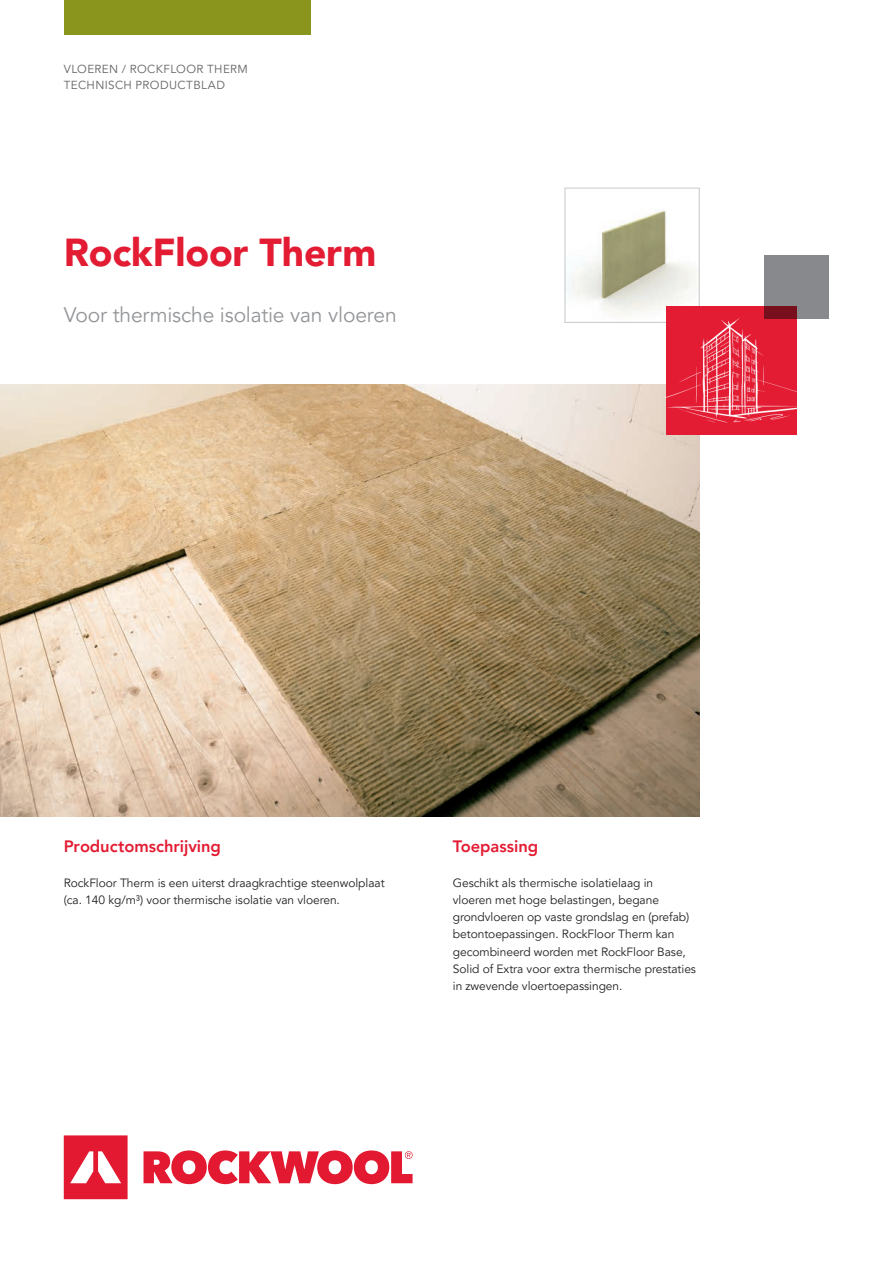
<style>
.page{position:relative;width:893px;height:1263px;background:#fff}
.page>*{position:absolute;margin:0;border:0;box-sizing:border-box;transform-origin:0 0}
.t1{font:900 39px "Avenir LT Pro";letter-spacing:-.005em;color:#e31c33}
.t2{font:21px "Avenir LT Pro";letter-spacing:-.01em;color:#939598}
.t3{font:800 16.5px "Avenir LT Pro";letter-spacing:-.005em;color:#e31c33}
.t4{font:12px/17.2px "Avenir LT Pro";letter-spacing:-.005em;color:#231f20}
.t5{font:11.7px/16.5px "Avenir LT Pro";letter-spacing:.035em;color:#636366}
</style>
<div class="page">
<img style="left:0;top:385px;width:699px;height:431px">
<img style="left:571px;top:209px;width:125px;height:107px">
<div style="left:565px;top:188px;width:135px;height:135px;border:1px solid #c7c8ca"></div>
<svg style="left:64px;top:1135px;width:349px;height:64px"></svg>
<div style="left:64px;top:0;width:246px;height:34px;background:#8a951e"></div>
<div style="left:666px;top:306px;width:130px;height:128px;background:#e31c33"></div>
<img style="left:666px;top:317px;width:130px;height:106px">
<div style="left:764px;top:255px;width:65px;height:64px;background:#87898c"></div>
<p class="t5" style="left:64px;top:61px;width:186px">VLOEREN / ROCKFLOOR THERM<br>TECHNISCH PRODUCTBLAD</p>
<h1 class="t1" style="left:64px;top:229px;width:314px">RockFloor Therm</h1>
<h2 class="t2" style="left:64px;top:302px;width:335px">Voor thermische isolatie van vloeren</h2>
<h3 class="t3" style="left:64px;top:837px;width:159px">Productomschrijving</h3>
<p class="t4" style="left:64px;top:874px;width:322px">RockFloor Therm is een uiterst draagkrachtige steenwolplaat (ca. 140 kg/m³) voor thermische isolatie van vloeren.</p>
<h3 class="t3" style="left:453px;top:837px;width:87px">Toepassing</h3>
<p class="t4" style="left:453px;top:874px;width:245px">Geschikt als thermische isolatielaag in<br>vloeren met hoge belastingen, begane grondvloeren op vaste grondslag en (prefab) betontoepassingen. RockFloor Therm kan gecombineerd worden met RockFloor Base, Solid of Extra voor extra thermische prestaties in zwevende vloertoepassingen.</p>
</div>
